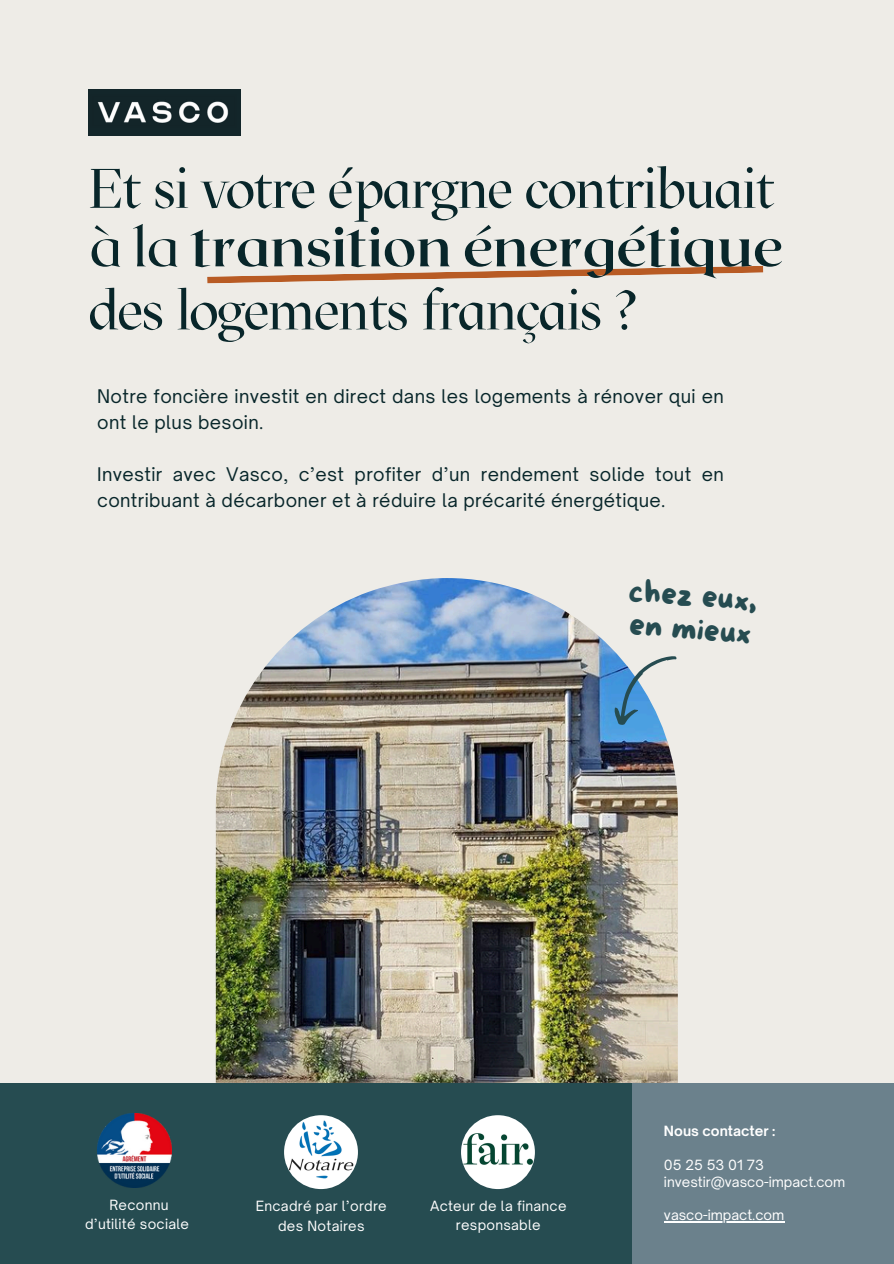
<style>
.page{position:relative;width:894px;height:1264px;background:#fff}
.page>*{position:absolute;margin:0;border:0;box-sizing:border-box;transform-origin:0 0}
.t1{font:55.5px/60.8px "MAZIUSREVIEW20.09";color:#08262a}
.t2{font:31.05px/33.3px "More Sugar";color:#264c51}
.t3{font:18px/25.8px "Open Sauce One";letter-spacing:.02em;color:#08262a}
.t4{font:13.5px/19.2px "Open Sauce One";letter-spacing:.02em;color:#fefefe;text-align:center}
.t5{font:13.5px "Open Sauce One";color:#fff}
.t6{font:700 13.5px "Open Sauce One";color:#fff}
.s1{font-family:"Roxborough CF"}
.s2{font-family:"Roxborough CF";font-weight:700}
</style>
<div class="page">
<div style="left:0;top:0;width:893px;height:1263px;background:#eeece7"></div>
<img style="left:88px;top:89px;width:152px;height:46px">
<div style="left:0;top:1082px;width:641px;height:181px;background:#264c51"></div>
<svg style="left:207px;top:266px;width:556px;height:17px"></svg>
<div style="left:632px;top:1082px;width:261px;height:181px;background:#6b818c"></div>
<hr style="left:663px;top:1221px;width:121px;height:1px;background:#fff">
<img style="left:461px;top:1115px;width:73px;height:73px;border-radius:50%">
<img style="left:97px;top:1113px;width:74px;height:74px">
<img style="left:284px;top:1115px;width:74px;height:73px;border-radius:50%">
<img style="left:216px;top:578px;width:461px;height:504px">
<svg style="left:606px;top:643px;width:71px;height:87px"></svg>
<p class="t1" style="left:89px;top:158px;width:695px">Et si votre épargne contribuait <span class="s1">à la</span> <span class="s2">transition énergétique </span>des logements français ?</p>
<p class="t3" style="left:97px;top:383px;width:628px">Notre foncière investit en direct dans les logements à rénover qui en ont le plus besoin.</p>
<h1 class="t3" style="left:97px;top:461px;width:628px">Investir avec Vasco, c’est profiter d’un rendement solide tout en contribuant à décarboner et à réduire la précarité énergétique.</h1>
<p class="t2" style="left:629px;top:576px;width:130px;rotate:4deg">chez eux, en mieux</p>
<p class="t4" style="left:109px;top:1195px;width:61px">Reconnu</p>
<p class="t4" style="left:85px;top:1214px;width:105px">d’utilité sociale</p>
<p class="t4" style="left:256px;top:1195px;width:132px;line-height:20.2px">Encadré par l’ordre des Notaires</p>
<h3 class="t4" style="left:430px;top:1196px;width:138px">Acteur de la finance responsable</h3>
<h2 class="t6" style="left:663px;top:1122px;width:113px">Nous contacter :</h2>
<p class="t5" style="left:663px;top:1156px;width:101px">05 25 53 01 73</p>
<p class="t5" style="left:663px;top:1173px;width:183px">investir@vasco-impact.com</p>
<p class="t5" style="left:663px;top:1206px;width:122px">vasco-impact.com</p>
</div>
